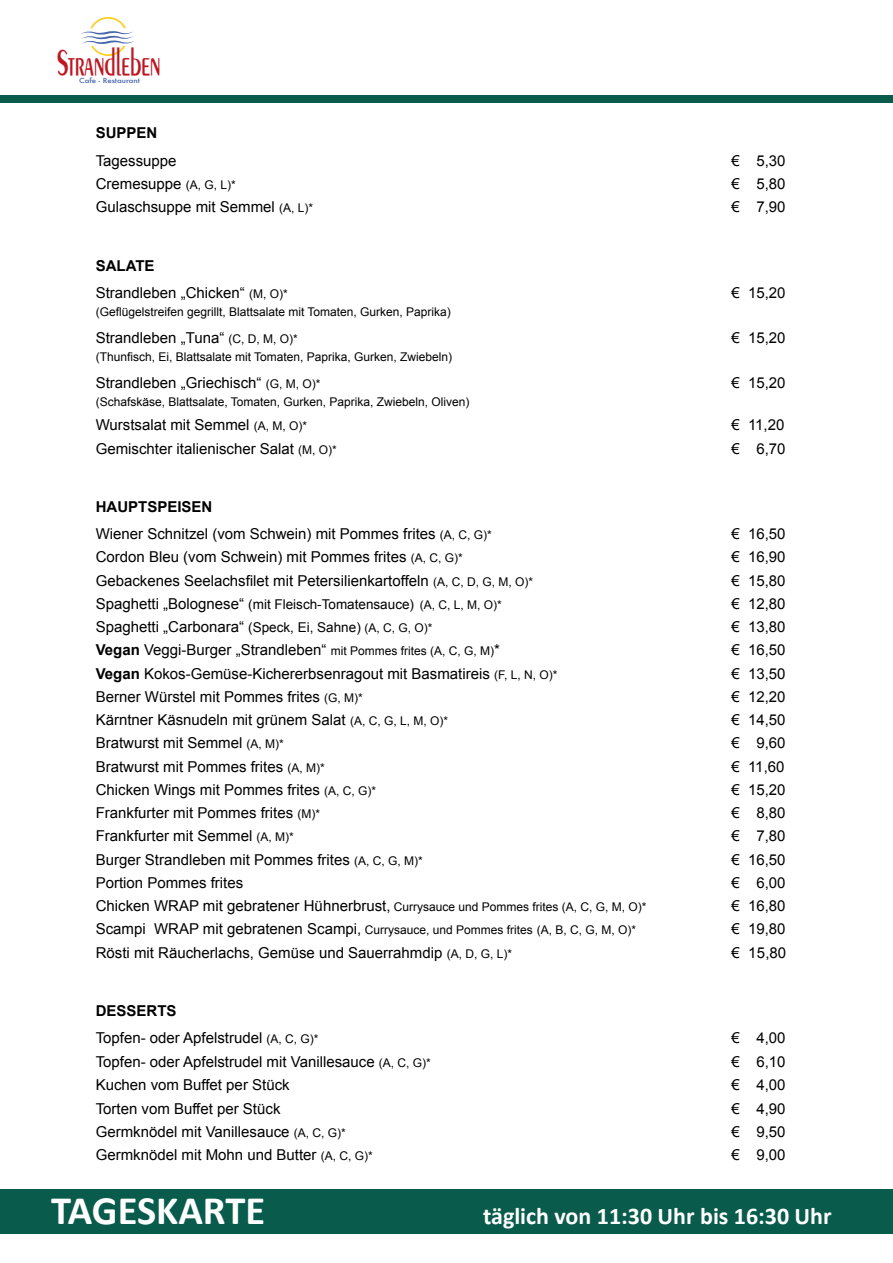
<style>
.page{position:relative;width:893px;height:1263px;background:#fff}
.page>*{position:absolute;margin:0;border:0;box-sizing:border-box;transform-origin:0 0}
.t1{font:700 40.5px "Calibri";color:#fff}
.t2{font:700 36px "Perrine Small";color:#be1622;scale:.62 1}
.t3{font:700 24px "Calibri";color:#fff}
.t4{font:15px/27px "Arial";color:#000}
.t5{font:700 15px "Arial";color:#000}
.t6{font:13.5px "Arial";color:#000}
.t7{font:12px "Arial";color:#000}
.t8{font:500 6.75px "Futura";color:#4565ad;scale:1.15 1}
.s1{font-size:12px}
.s2{font-weight:700}
.s3{font-size:15px}
.s4{font-size:13.5px}
</style>
<div class="page">
<div style="left:0;top:1189px;width:893px;height:45px;background:#095c4c"></div>
<div style="left:0;top:95px;width:893px;height:8px;background:#095c4c"></div>
<svg style="left:81px;top:17px;width:53px;height:39px"></svg>
<h2 class="t2" style="left:56px;top:39px;width:170px">Strandleben</h2>
<p class="t8" style="left:79px;top:76px;width:54px">Cafe - Restaurant</p>
<p class="t5" style="left:96px;top:123px;width:63px">SUPPEN</p>
<p class="t4" style="left:96px;top:147px;width:82px">Tagessuppe</p>
<p class="t4" style="left:731px;top:147px;width:56px">€ 5,30</p>
<p class="t4" style="left:96px;top:170px;width:142px">Cremesuppe <span class="s1">(A, G, L)*</span></p>
<p class="t4" style="left:731px;top:170px;width:56px">€ 5,80</p>
<p class="t4" style="left:96px;top:193px;width:219px">Gulaschsuppe mit Semmel <span class="s1">(A, L)*</span></p>
<p class="t4" style="left:731px;top:193px;width:56px">€ 7,90</p>
<p class="t4" style="left:96px;top:252px;width:194px"><span class="s2">SALATE<br></span>Strandleben „Chicken“ <span class="s1">(M, O)*</span></p>
<p class="t4" style="left:731px;top:279px;width:56px">€ 15,20</p>
<p class="t7" style="left:96px;top:303px;width:357px">(Geflügelstreifen gegrillt, Blattsalate mit Tomaten, Gurken, Paprika)</p>
<p class="t4" style="left:96px;top:324px;width:204px">Strandleben „Tuna“ <span class="s1">(C, D, M, O)*</span></p>
<p class="t4" style="left:731px;top:324px;width:56px">€ 15,20</p>
<p class="t7" style="left:96px;top:348px;width:358px">(Thunfisch, Ei, Blattsalate mit Tomaten, Paprika, Gurken, Zwiebeln)</p>
<p class="t4" style="left:96px;top:369px;width:226px">Strandleben „Griechisch“ <span class="s1">(G, M, O)*</span></p>
<p class="t4" style="left:731px;top:369px;width:56px">€ 15,20</p>
<p class="t7" style="left:96px;top:393px;width:375px">(Schafskäse, Blattsalate, Tomaten, Gurken, Paprika, Zwiebeln, Oliven)</p>
<p class="t4" style="left:96px;top:411px;width:213px">Wurstsalat mit Semmel <span class="s1">(A, M, O)*</span></p>
<p class="t4" style="left:731px;top:411px;width:55px">€ 11,20</p>
<p class="t4" style="left:96px;top:435px;width:243px">Gemischter italienischer Salat <span class="s1">(M, O)*</span></p>
<p class="t4" style="left:731px;top:435px;width:56px">€ 6,70</p>
<p class="t4" style="left:96px;top:493px;width:398px"><span class="s2">HAUPTSPEISEN<br></span>Wiener Schnitzel (vom Schwein) mit Pommes frites <span class="s1">(A, C, G)*</span></p>
<p class="t4" style="left:731px;top:520px;width:56px">€ 16,50</p>
<p class="t4" style="left:96px;top:544px;width:369px">Cordon Bleu (vom Schwein) mit Pommes frites <span class="s1">(A, C, G)*</span></p>
<p class="t4" style="left:731px;top:544px;width:56px">€ 16,90</p>
<p class="t4" style="left:96px;top:567px;width:439px">Gebackenes Seelachsfilet mit Petersilienkartoffeln <span class="s1">(A, C, D, G, M, O)*</span></p>
<p class="t4" style="left:731px;top:567px;width:56px">€ 15,80</p>
<p class="t6" style="left:96px;top:595px;width:408px"><span class="s3">Spaghetti „Bolognese“</span> (mit Fleisch-Tomatensauce) <span class="s1">(A, C, L, M, O)*</span></p>
<p class="t4" style="left:731px;top:590px;width:56px">€ 12,80</p>
<p class="t4" style="left:96px;top:613px;width:338px">Spaghetti „Carbonara“ <span class="s4">(Speck, Ei, Sahne)</span> <span class="s1">(A, C, G, O)*</span></p>
<p class="t4" style="left:731px;top:613px;width:56px">€ 13,80</p>
<p class="t4" style="left:96px;top:637px;width:406px"><span class="s2">Vegan</span> Veggi-Burger „Strandleben“ <span class="s1">mit Pommes frites (A, C, G, M)</span>*</p>
<p class="t4" style="left:731px;top:637px;width:56px">€ 16,50</p>
<p class="t4" style="left:96px;top:660px;width:463px"><span class="s2">Vegan</span> Kokos-Gemüse-Kichererbsenragout mit Basmatireis <span class="s1">(F, L, N, O)*</span></p>
<p class="t4" style="left:731px;top:660px;width:56px">€ 13,50</p>
<p class="t4" style="left:96px;top:683px;width:269px">Berner Würstel mit Pommes frites <span class="s1">(G, M)*</span></p>
<p class="t4" style="left:731px;top:683px;width:56px">€ 12,20</p>
<p class="t4" style="left:96px;top:706px;width:354px">Kärntner Käsnudeln mit grünem Salat <span class="s1">(A, C, G, L, M, O)*</span></p>
<p class="t4" style="left:731px;top:706px;width:56px">€ 14,50</p>
<p class="t4" style="left:96px;top:730px;width:190px">Bratwurst mit Semmel <span class="s1">(A, M)*</span></p>
<p class="t4" style="left:731px;top:730px;width:56px">€ 9,60</p>
<p class="t4" style="left:96px;top:753px;width:231px">Bratwurst mit Pommes frites <span class="s1">(A, M)*</span></p>
<p class="t4" style="left:731px;top:753px;width:55px">€ 11,60</p>
<p class="t4" style="left:96px;top:776px;width:282px">Chicken Wings mit Pommes frites <span class="s1">(A, C, G)*</span></p>
<p class="t4" style="left:731px;top:776px;width:56px">€ 15,20</p>
<p class="t4" style="left:96px;top:799px;width:226px">Frankfurter mit Pommes frites <span class="s1">(M)*</span></p>
<p class="t4" style="left:731px;top:799px;width:56px">€ 8,80</p>
<p class="t4" style="left:96px;top:823px;width:200px">Frankfurter mit Semmel <span class="s1">(A, M)*</span></p>
<p class="t4" style="left:731px;top:823px;width:56px">€ 7,80</p>
<p class="t4" style="left:96px;top:846px;width:329px">Burger Strandleben mit Pommes frites <span class="s1">(A, C, G, M)*</span></p>
<p class="t4" style="left:731px;top:846px;width:56px">€ 16,50</p>
<p class="t4" style="left:96px;top:869px;width:149px">Portion Pommes frites</p>
<p class="t4" style="left:731px;top:869px;width:56px">€ 6,00</p>
<p class="t7" style="left:96px;top:899px;width:552px"><span class="s3">Chicken WRAP mit gebratener Hühnerbrust,</span> Currysauce und Pommes frites (A, C, G, M, O)*</p>
<p class="t4" style="left:731px;top:892px;width:56px">€ 16,80</p>
<p class="t7" style="left:96px;top:922px;width:542px"><span class="s3">Scampi WRAP mit gebratenen Scampi,</span> Currysauce, und Pommes frites (A, B, C, G, M, O)*</p>
<p class="t4" style="left:731px;top:916px;width:56px">€ 19,80</p>
<p class="t4" style="left:96px;top:939px;width:418px">Rösti mit Räucherlachs, Gemüse und Sauerrahmdip <span class="s1">(A, D, G, L)*</span></p>
<p class="t4" style="left:731px;top:939px;width:56px">€ 15,80</p>
<p class="t4" style="left:96px;top:997px;width:224px"><span class="s2">DESSERTS<br></span>Topfen- oder Apfelstrudel <span class="s1">(A, C, G)*</span></p>
<p class="t4" style="left:731px;top:1024px;width:56px">€ 4,00</p>
<p class="t4" style="left:96px;top:1048px;width:337px">Topfen- oder Apfelstrudel mit Vanillesauce <span class="s1">(A, C, G)*</span></p>
<p class="t4" style="left:731px;top:1048px;width:56px">€ 6,10</p>
<p class="t4" style="left:96px;top:1072px;width:195px">Kuchen vom Buffet per Stück</p>
<p class="t4" style="left:731px;top:1072px;width:56px">€ 4,00</p>
<p class="t4" style="left:96px;top:1095px;width:186px">Torten vom Buffet per Stück</p>
<p class="t4" style="left:731px;top:1095px;width:56px">€ 4,90</p>
<p class="t4" style="left:96px;top:1118px;width:252px">Germknödel mit Vanillesauce <span class="s1">(A, C, G)*</span></p>
<p class="t4" style="left:731px;top:1118px;width:56px">€ 9,50</p>
<p class="t4" style="left:96px;top:1141px;width:279px">Germknödel mit Mohn und Butter <span class="s1">(A, C, G)*</span></p>
<p class="t4" style="left:731px;top:1141px;width:56px">€ 9,00</p>
<h1 class="t1" style="left:51px;top:1186px;width:216px">TAGESKARTE</h1>
<h3 class="t3" style="left:483px;top:1201px;width:350px">täglich von 11:30 Uhr bis 16:30 Uhr</h3>
</div>
